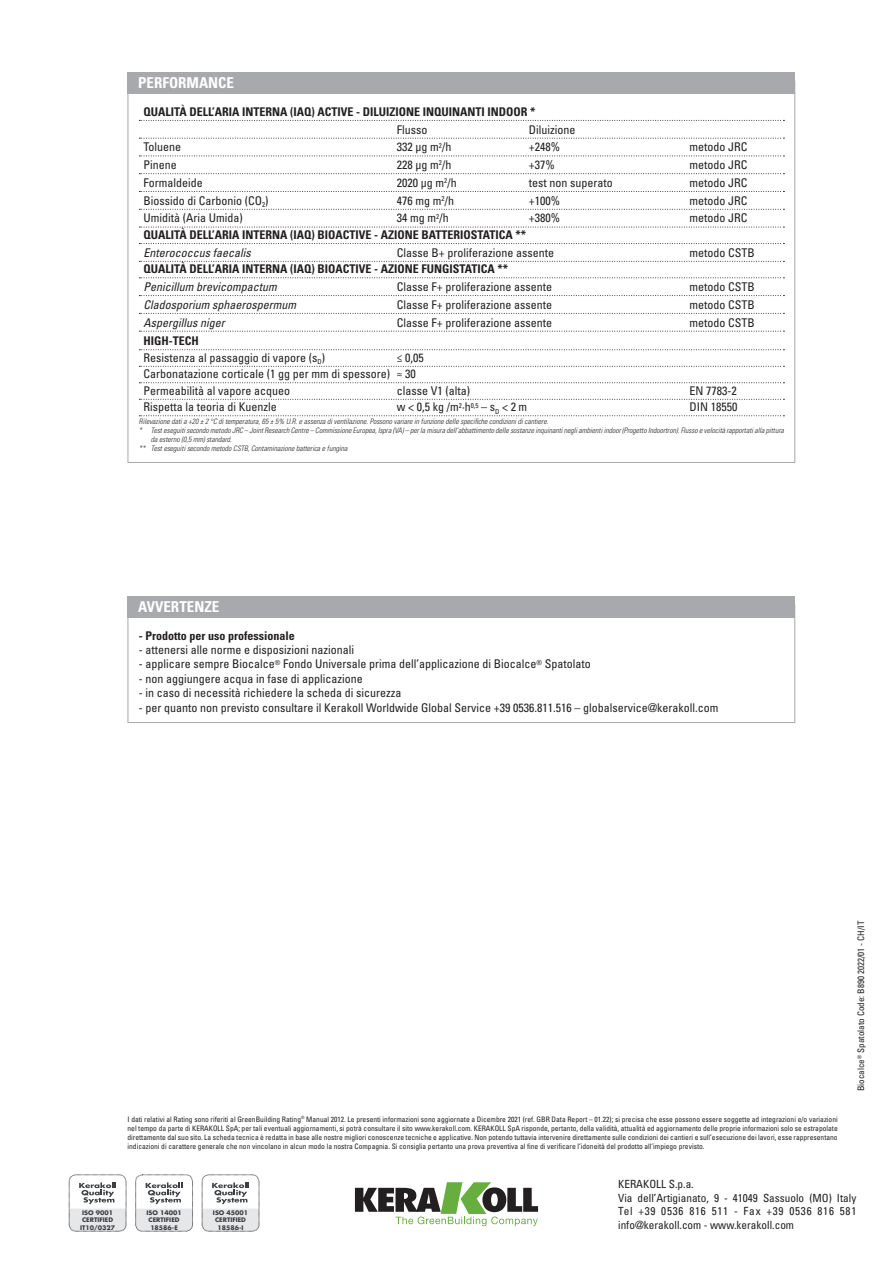
<style>
.page{position:relative;width:893px;height:1263px;background:#fff}
.page>*{position:absolute;margin:0;border:0;box-sizing:border-box;transform-origin:0 0}
._2011_eco_titolo_box{font:700 condensed 15px "Univers LT Std";color:#fff}
._2011_tab_prest_big{font:condensed 12px "Univers LT Std";color:#231f20}
._2011_titoli_prestaz{font:700 condensed 12px "Univers LT Std";color:#231f20}
.eco_tabella_prestazi{font:condensed 12px "Univers LT Std";color:#231f20}
.eco_resa{font:condensed 12px "Univers LT Std";color:#231f20}
.eco_elenco_puntato_b{font:condensed 12px "Univers LT Std";color:#231f20}
._2011_tab_prest_big-2{font:italic condensed 12px "Univers LT Std";color:#231f20}
.eco_bold_interno_box{font:condensed 12px "Univers LT Std";color:#231f20}
.eco_bold_interno_box-2{font:700 condensed 12px "Univers LT Std";color:#231f20}
.t1{font:condensed 11.25px/13.5px "Univers LT Std";color:#231f20}
.notag_eco_codice_sc{font:condensed 9px "Univers LT Std";color:#231f20}
.t2{font:condensed 7.5px/9px "Univers LT Std";color:#231f20;text-align:justify}
.note_big_-_2011_ok{font:italic 300 condensed 7.5px/9px "Univers LT Std";color:#231f20}
.t3{font:700 6.15px/7.4px "Futura Std";color:#3c3f44;text-align:center}
</style>
<div class="page">
<svg style="left:355px;top:1182px;width:183px;height:44px"></svg>
<div style="left:69px;top:1175px;width:57px;height:56px;border:1px dashed #231f20;border-radius:7px"></div>
<svg style="left:69px;top:1182px;width:57px;height:49px"></svg>
<div style="left:136px;top:1175px;width:57px;height:56px;border:1px dashed #231f20;border-radius:7px"></div>
<svg style="left:136px;top:1182px;width:57px;height:49px"></svg>
<div style="left:202px;top:1175px;width:57px;height:56px;border:1px dashed #231f20;border-radius:7px"></div>
<svg style="left:202px;top:1182px;width:57px;height:49px"></svg>
<div style="left:128px;top:605px;width:667px;height:118px;border:1px solid #a8a9ad"></div>
<div style="left:128px;top:596px;width:667px;height:21px;background:#a8a9ad"></div>
<svg style="left:139px;top:120px;width:645px;height:1px"></svg>
<svg style="left:139px;top:138px;width:645px;height:1px"></svg>
<svg style="left:139px;top:156px;width:645px;height:1px"></svg>
<svg style="left:139px;top:173px;width:645px;height:1px"></svg>
<svg style="left:139px;top:191px;width:645px;height:1px"></svg>
<svg style="left:139px;top:209px;width:645px;height:1px"></svg>
<svg style="left:139px;top:227px;width:645px;height:1px"></svg>
<svg style="left:139px;top:243px;width:645px;height:1px"></svg>
<svg style="left:139px;top:261px;width:645px;height:1px"></svg>
<svg style="left:139px;top:277px;width:645px;height:1px"></svg>
<svg style="left:139px;top:295px;width:645px;height:1px"></svg>
<svg style="left:139px;top:313px;width:645px;height:1px"></svg>
<svg style="left:139px;top:331px;width:645px;height:1px"></svg>
<svg style="left:139px;top:349px;width:645px;height:1px"></svg>
<svg style="left:139px;top:366px;width:645px;height:1px"></svg>
<svg style="left:139px;top:382px;width:645px;height:1px"></svg>
<svg style="left:139px;top:399px;width:645px;height:1px"></svg>
<svg style="left:139px;top:415px;width:645px;height:1px"></svg>
<div style="left:128px;top:72px;width:667px;height:22px;background:#a8a9ad"></div>
<p class="_2011_eco_titolo_box" style="left:138px;top:74px;width:97px">PERFORMANCE</p>
<p class="_2011_titoli_prestaz" style="left:143px;top:104px;width:394px">QUALITÀ DELL’ARIA INTERNA (IAQ) ACTIVE - DILUIZIONE INQUINANTI INDOOR *</p>
<p class="_2011_tab_prest_big" style="left:397px;top:122px;width:32px">Flusso</p>
<p class="_2011_tab_prest_big" style="left:529px;top:122px;width:48px">Diluizione</p>
<p class="_2011_tab_prest_big" style="left:143px;top:139px;width:39px">Toluene</p>
<p class="_2011_tab_prest_big" style="left:397px;top:139px;width:56px">332 µg m<sup>2</sup>/h</p>
<p class="_2011_tab_prest_big" style="left:529px;top:139px;width:33px">+248%</p>
<p class="_2011_tab_prest_big" style="left:689px;top:139px;width:60px">metodo JRC</p>
<p class="_2011_tab_prest_big" style="left:143px;top:157px;width:35px">Pinene</p>
<p class="_2011_tab_prest_big" style="left:397px;top:157px;width:56px">228 µg m<sup>2</sup>/h</p>
<p class="_2011_tab_prest_big" style="left:529px;top:157px;width:27px">+37%</p>
<p class="_2011_tab_prest_big" style="left:689px;top:157px;width:60px">metodo JRC</p>
<p class="_2011_tab_prest_big" style="left:143px;top:175px;width:61px">Formaldeide</p>
<p class="_2011_tab_prest_big" style="left:397px;top:175px;width:61px">2020 µg m<sup>2</sup>/h</p>
<p class="_2011_tab_prest_big" style="left:529px;top:175px;width:85px">test non superato</p>
<p class="_2011_tab_prest_big" style="left:689px;top:175px;width:60px">metodo JRC</p>
<p class="_2011_tab_prest_big" style="left:143px;top:193px;width:127px">Biossido di Carbonio (CO<sub>2</sub>)</p>
<p class="_2011_tab_prest_big" style="left:397px;top:193px;width:59px">476 mg m<sup>2</sup>/h</p>
<p class="_2011_tab_prest_big" style="left:529px;top:193px;width:33px">+100%</p>
<p class="_2011_tab_prest_big" style="left:689px;top:193px;width:60px">metodo JRC</p>
<p class="_2011_tab_prest_big" style="left:143px;top:211px;width:101px">Umidità (Aria Umida)</p>
<p class="_2011_tab_prest_big" style="left:397px;top:211px;width:53px">34 mg m<sup>2</sup>/h</p>
<p class="_2011_tab_prest_big" style="left:529px;top:211px;width:33px">+380%</p>
<p class="_2011_tab_prest_big" style="left:689px;top:211px;width:60px">metodo JRC</p>
<p class="_2011_titoli_prestaz" style="left:143px;top:227px;width:384px">QUALITÀ DELL’ARIA INTERNA (IAQ) BIOACTIVE - AZIONE BATTERIOSTATICA **</p>
<p class="_2011_tab_prest_big-2" style="left:143px;top:245px;width:109px">Enterococcus faecalis</p>
<p class="_2011_tab_prest_big" style="left:397px;top:245px;width:159px">Classe B+ proliferazione assente</p>
<p class="_2011_tab_prest_big" style="left:689px;top:245px;width:67px">metodo CSTB</p>
<p class="_2011_titoli_prestaz" style="left:143px;top:262px;width:366px">QUALITÀ DELL’ARIA INTERNA (IAQ) BIOACTIVE - AZIONE FUNGISTATICA **</p>
<p class="_2011_tab_prest_big-2" style="left:143px;top:279px;width:135px">Penicillum brevicompactum</p>
<p class="_2011_tab_prest_big" style="left:397px;top:279px;width:157px">Classe F+ proliferazione assente</p>
<p class="_2011_tab_prest_big" style="left:689px;top:279px;width:67px">metodo CSTB</p>
<p class="_2011_tab_prest_big-2" style="left:143px;top:297px;width:154px">Cladosporium sphaerospermum</p>
<p class="_2011_tab_prest_big" style="left:397px;top:297px;width:157px">Classe F+ proliferazione assente</p>
<p class="_2011_tab_prest_big" style="left:689px;top:297px;width:67px">metodo CSTB</p>
<p class="_2011_tab_prest_big-2" style="left:143px;top:315px;width:83px">Aspergillus niger</p>
<p class="_2011_tab_prest_big" style="left:397px;top:315px;width:157px">Classe F+ proliferazione assente</p>
<p class="_2011_tab_prest_big" style="left:689px;top:315px;width:67px">metodo CSTB</p>
<p class="_2011_titoli_prestaz" style="left:143px;top:333px;width:57px">HIGH-TECH</p>
<p class="eco_tabella_prestazi" style="left:143px;top:350px;width:183px">Resistenza al passaggio di vapore (s<sub>D</sub>)</p>
<p class="eco_tabella_prestazi" style="left:397px;top:350px;width:28px">≤ 0,05</p>
<p class="eco_tabella_prestazi" style="left:143px;top:366px;width:274px">Carbonatazione corticale (1 gg per mm di spessore) ≈ 30</p>
<p class="eco_tabella_prestazi" style="left:143px;top:383px;width:148px">Permeabilità al vapore acqueo</p>
<p class="eco_tabella_prestazi" style="left:397px;top:383px;width:75px">classe V1 (alta)</p>
<p class="eco_tabella_prestazi" style="left:689px;top:383px;width:49px">EN 7783-2</p>
<p class="eco_tabella_prestazi" style="left:143px;top:399px;width:135px">Rispetta la teoria di Kuenzle</p>
<p class="eco_tabella_prestazi" style="left:397px;top:399px;width:132px">w &lt; 0,5 kg /m<sup>2</sup>∙h<sup>0,5</sup> – s<sub>D</sub> &lt; 2 m</p>
<p class="eco_tabella_prestazi" style="left:689px;top:399px;width:49px">DIN 18550</p>
<p class="note_big_-_2011_ok" style="left:139px;top:417px;width:411px">Rilevazione dati a +20 ± 2 °C di temperatura, 65 ± 5% U.R. e assenza di ventilazione. Possono variare in funzione delle specifiche condizioni di cantiere.</p>
<p class="note_big_-_2011_ok" style="left:151px;top:426px;width:634px;text-indent:-12px">* Test eseguiti secondo metodo JRC – Joint Research Centre – Commissione Europea, Ispra (VA) – per la misura dell’abbattimento delle sostanze inquinanti negli ambienti indoor (Progetto Indoortron). Flusso e velocità rapportati alla pittura da esterno (0,5 mm) standard.</p>
<p class="note_big_-_2011_ok" style="left:139px;top:444px;width:210px">** Test eseguiti secondo metodo CSTB, Contaminazione batterica e fungina</p>
<p class="_2011_eco_titolo_box" style="left:138px;top:598px;width:83px">AVVERTENZE</p>
<p class="eco_bold_interno_box-2" style="left:139px;top:628px;width:157px">- Prodotto per uso professionale</p>
<p class="eco_resa" style="left:139px;top:642px;width:217px">- attenersi alle norme e disposizioni nazionali</p>
<p class="eco_bold_interno_box" style="left:139px;top:656px;width:453px">- applicare sempre Biocalce<sup>®</sup> Fondo Universale prima dell’applicazione di Biocalce<sup>®</sup> Spatolato</p>
<p class="eco_elenco_puntato_b" style="left:139px;top:671px;width:225px">- non aggiungere acqua in fase di applicazione</p>
<p class="eco_elenco_puntato_b" style="left:139px;top:685px;width:264px">- in caso di necessità richiedere la scheda di sicurezza</p>
<p class="eco_resa" style="left:139px;top:700px;width:581px">- per quanto non previsto consultare il Kerakoll Worldwide Global Service +39 0536.811.516 – globalservice@kerakoll.com</p>
<p class="t2" style="left:128px;top:1114px;width:712px">I dati relativi al Rating sono riferiti al GreenBuilding Rating<sup>®</sup> Manual 2012. Le presenti informazioni sono aggiornate a Dicembre 2021 (ref. GBR Data Report – 01.22); si precisa che esse possono essere soggette ad integrazioni e/o variazioni nel tempo da parte di KERAKOLL SpA; per tali eventuali aggiornamenti, si potrà consultare il sito www.kerakoll.com. KERAKOLL SpA risponde, pertanto, della validità, attualità ed aggiornamento delle proprie informazioni solo se estrapolate direttamente dal suo sito. La scheda tecnica è redatta in base alle nostre migliori conoscenze tecniche e applicative. Non potendo tuttavia intervenire direttamente sulle condizioni dei cantieri e sull’esecuzione dei lavori, esse rappresentano indicazioni di carattere generale che non vincolano in alcun modo la nostra Compagnia. Si consiglia pertanto una prova preventiva al fine di verificare l’idoneità del prodotto all’impiego previsto.</p>
<p class="notag_eco_codice_sc" style="left:855px;top:1091px;width:172px;rotate:-90deg">Biocalce<sup>®</sup> Spatolato Code: B890 2022/01 - CH/IT</p>
<p class="t3" style="left:80px;top:1209px;width:36px">ISO 9001<br>CERTIFIED<br>IT10/0327</p>
<p class="t3" style="left:146px;top:1209px;width:37px">ISO 14001<br>CERTIFIED<br>18586-E</p>
<p class="t3" style="left:213px;top:1209px;width:37px">ISO 45001<br>CERTIFIED<br>18586-I</p>
<h3 class="t1" style="left:618px;top:1177px;width:240px">KERAKOLL S.p.a.<br>Via dell’Artigianato, 9 - 41049 Sassuolo (MO) Italy Tel +39 0536 816 511 - Fax +39 0536 816 581 info@kerakoll.com - www.kerakoll.com</h3>
</div>
